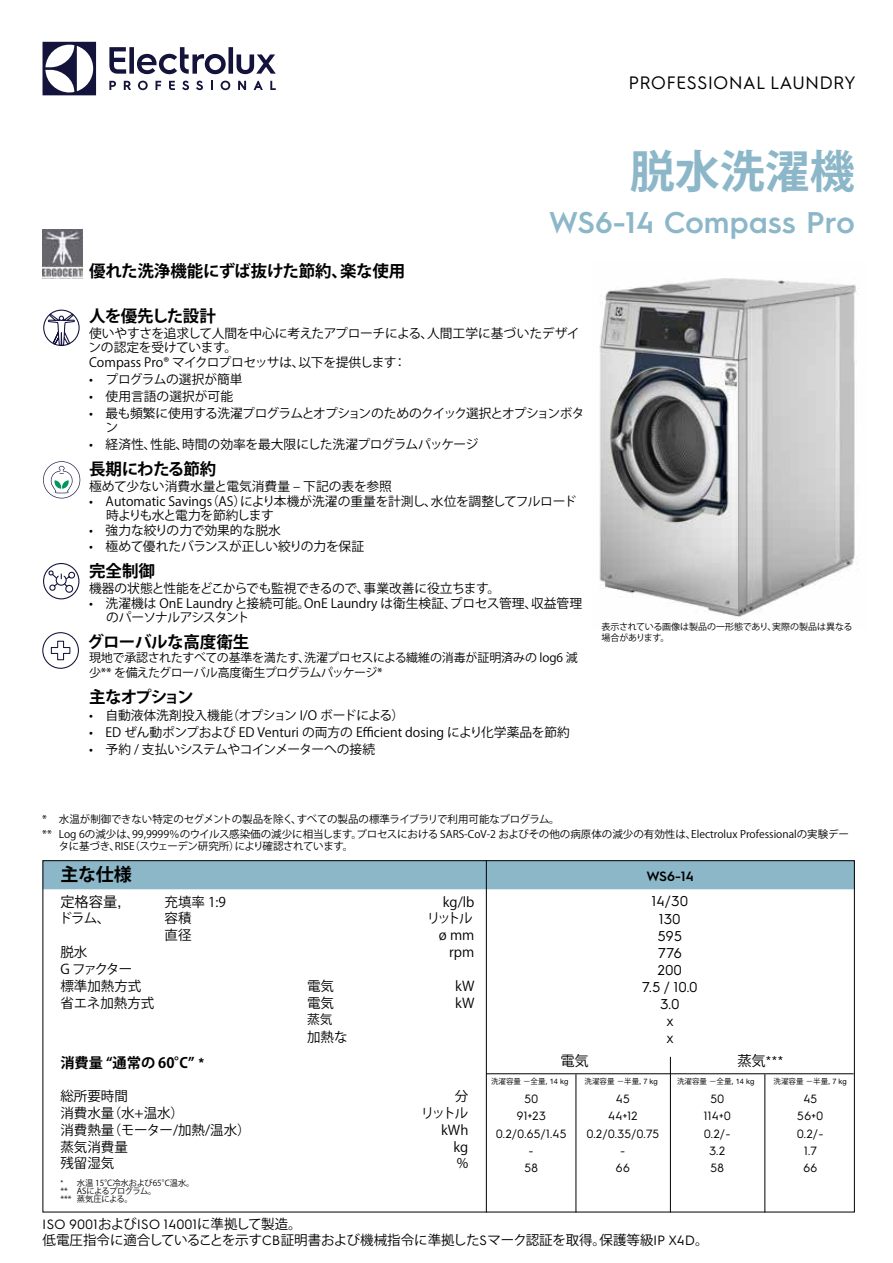
<style>
.page{position:relative;width:893px;height:1263px;background:#fff}
.page>*{position:absolute;margin:0;border:0;box-sizing:border-box;transform-origin:0 0}
.t1{font:700 45px "Koz Go Pro";color:#8cb7c9}
.t2{font:600 30px "Electrolux Sans";color:#8cb7c9}
.t3{font:18px "Electrolux Sans";color:#000}
.t4{font:700 18px "Koz Go Pro";color:#000}
.t5{font:700 16.5px "Koz Go Pro";letter-spacing:-.02em;color:#000}
.t6{font:700 16.5px "Koz Go Pro";letter-spacing:-.04em;color:#000}
.t7{font:700 16.5px "Koz Go Pro";letter-spacing:-.09em;color:#000}
.t8{font:14.25px/17.1px "Electrolux Sans";color:#000;text-align:center}
.t9{font:700 14.25px "Koz Go Pro";color:#000}
.t10{font:14.25px "Koz Go Pro";color:#000}
.t11{font:13.5px/16.8px "Koz Go Pro";color:#000}
.t12{font:13.5px "Electrolux Sans";color:#000}
.t13{font:600 13.5px "Electrolux Sans";color:#000}
.t14{font:12.75px/13.5px "Koz Go Pro";letter-spacing:-.01em;color:#000}
.t15{font:12.75px/14.7px "Koz Go Pro";letter-spacing:-.05em;color:#000}
.t16{font:12.75px "Koz Go Pro";letter-spacing:-.04em;color:#000}
.t17{font:12px "Electrolux Sans";color:#000}
.t18{font:12px/15px "Koz Go Pro";letter-spacing:-.03em;color:#000}
.t19{font:10.5px/14.1px "Koz Go Pro";color:#000}
.t20{font:10.5px "Koz Go Pro";letter-spacing:-.04em;color:#000}
.t21{font:9px/10.8px "Koz Go Pro";color:#000}
.t22{font:8.25px/8.1px "Koz Go Pro";color:#000}
.t23{font:7.5px "Koz Go Pro";color:#000}
.s1{font-family:"Helvetica Neue LT Pro"}
.s2{font-family:"Koz Go Pro"}
.s3{font-family:"Electrolux Sans"}
</style>
<div class="page">
<svg style="left:43px;top:42px;width:53px;height:53px"></svg>
<svg style="left:109px;top:47px;width:167px;height:27px"></svg>
<svg style="left:270px;top:81px;width:6px;height:9px"></svg>
<svg style="left:221px;top:81px;width:9px;height:9px"></svg>
<svg style="left:211px;top:81px;width:2px;height:9px"></svg>
<svg style="left:196px;top:81px;width:7px;height:9px"></svg>
<svg style="left:182px;top:81px;width:7px;height:9px"></svg>
<svg style="left:169px;top:81px;width:6px;height:9px"></svg>
<svg style="left:156px;top:81px;width:5px;height:9px"></svg>
<svg style="left:138px;top:81px;width:10px;height:9px"></svg>
<svg style="left:124px;top:81px;width:7px;height:9px"></svg>
<svg style="left:109px;top:81px;width:7px;height:9px"></svg>
<svg style="left:254px;top:81px;width:9px;height:9px"></svg>
<svg style="left:238px;top:81px;width:8px;height:9px"></svg>
<div style="left:45px;top:862px;width:808px;height:27px;background:#8cb7c9"></div>
<hr style="left:486px;top:860px;width:1px;height:352px;background:#000">
<hr style="left:486px;top:1073px;width:368px;height:1px;background:#000">
<hr style="left:576px;top:1074px;width:1px;height:138px;background:#000">
<hr style="left:670px;top:1057px;width:1px;height:155px;background:#000">
<hr style="left:764px;top:1074px;width:1px;height:138px;background:#000">
<img style="left:43px;top:229px;width:39px;height:50px">
<img style="left:599px;top:278px;width:260px;height:339px">
<svg style="left:47px;top:313px;width:28px;height:33px"></svg>
<div style="left:43px;top:310px;width:37px;height:36px;border:1px solid #14133b;border-radius:50%"></div>
<svg style="left:47px;top:570px;width:29px;height:23px"></svg>
<div style="left:43px;top:563px;width:36px;height:36px;border:1px solid #14133b;border-radius:50%"></div>
<svg style="left:43px;top:461px;width:37px;height:37px"></svg>
<svg style="left:42px;top:632px;width:37px;height:37px"></svg>
<h3 class="t3" style="left:629px;top:70px;width:229px">PROFESSIONAL LAUNDRY</h3>
<h1 class="t1" style="left:630px;top:143px;width:226px">脱水洗濯機</h1>
<h2 class="t2" style="left:549px;top:202px;width:308px">WS6-14 Compass Pro</h2>
<p class="t5" style="left:89px;top:260px;width:318px">優れた洗浄機能にずば抜けた節約、楽な使用</p>
<p class="t6" style="left:89px;top:306px;width:128px">人を優先した設計</p>
<p class="t14" style="left:88px;top:327px;width:493px">使いやすさを追求して人間を中心に考えたアプローチによる、人間工学に基づいたデザインの認定を受けています。</p>
<p class="t14" style="left:89px;top:356px;width:319px">Compass Pro® マイクロプロセッサは、以下を提供します：</p>
<p class="t14" style="left:89px;top:373px;width:155px">• プログラムの選択が簡単</p>
<p class="t14" style="left:89px;top:390px;width:146px">• 使用言語の選択が可能</p>
<p class="t15" style="left:105px;top:406px;width:481px;text-indent:-16px">• 最も頻繁に使用する洗濯プログラムとオプションのためのクイック選択とオプションボタン</p>
<p class="t14" style="left:89px;top:438px;width:391px">• 経済性、性能、時間の効率を最大限にした洗濯プログラムパッケージ</p>
<p class="t6" style="left:89px;top:458px;width:129px">長期にわたる節約</p>
<p class="t14" style="left:89px;top:480px;width:304px">極めて少ない消費水量と電気消費量 – 下記の表を参照</p>
<p class="t14" style="left:106px;top:495px;width:472px;text-indent:-17px">• Automatic Savings（AS）により本機が洗濯の重量を計測し、水位を調整してフルロード時よりも水と電力を節約します</p>
<p class="t14" style="left:89px;top:524px;width:193px">• 強力な絞りの力で効果的な脱水</p>
<p class="t14" style="left:89px;top:540px;width:277px">• 極めて優れたバランスが正しい絞りの力を保証</p>
<p class="t5" style="left:89px;top:560px;width:67px">完全制御</p>
<p class="t14" style="left:89px;top:581px;width:413px">機器の状態と性能をどこからでも監視できるので、事業改善に役立ちます。</p>
<p class="t14" style="left:106px;top:597px;width:477px;text-indent:-17px">• 洗濯機は OnE Laundry と接続可能。OnE Laundry は衛生検証、プロセス管理、収益管理のパーソナルアシスタント</p>
<p class="t5" style="left:88px;top:631px;width:163px">グローバルな高度衛生</p>
<p class="t18" style="left:89px;top:651px;width:490px">現地で承認されたすべての基準を満たす、洗濯プロセスによる繊維の消毒が証明済みの log6 減少** を備えたグローバル高度衛生プログラムパッケージ*</p>
<p class="t7" style="left:89px;top:687px;width:106px">主なオプション</p>
<p class="t14" style="left:89px;top:709px;width:317px">• 自動液体洗剤投入機能（オプション I/O ボードによる）</p>
<p class="t14" style="left:89px;top:726px;width:482px">• ED ぜん動ポンプおよび ED Venturi の両方の Efficient dosing により化学薬品を節約</p>
<p class="t16" style="left:89px;top:741px;width:288px">• 予約 / 支払いシステムやコインメーターへの接続</p>
<p class="t21" style="left:601px;top:622px;width:253px">表示されている画像は製品の一形態であり、実際の製品は異なる場合があります。</p>
<p class="t19" style="left:42px;top:813px;width:808px">* 水温が制御できない特定のセグメントの製品を除く、すべての製品の標準ライブラリで利用可能なプログラム。<br>** Log 6の減少は、99,9999％のウイルス感染価の減少に相当します。プロセスにおける SARS-CoV-2 およびその他の病原体の減少の有効性は、Electrolux Professionalの実験デー</p>
<p class="t20" style="left:59px;top:839px;width:296px">タに基づき、RISE（スウェーデン研究所）により確認されています。</p>
<h3 class="t4" style="left:60px;top:863px;width:73px">主な仕様</h3>
<p class="t10" style="left:60px;top:892px;width:62px">定格容量<span class="s1">,</span></p>
<p class="t11" style="left:165px;top:893px;width:63px">充填率 1:9</p>
<p class="t11" style="left:443px;top:893px;width:33px">kg/lb</p>
<p class="t11" style="left:59px;top:910px;width:53px">ドラム、</p>
<p class="t11" style="left:165px;top:910px;width:28px">容積</p>
<p class="t11" style="left:427px;top:910px;width:48px">リットル</p>
<p class="t11" style="left:165px;top:927px;width:28px">直径</p>
<p class="t11" style="left:439px;top:927px;width:37px">ø mm</p>
<p class="t11" style="left:60px;top:944px;width:28px">脱水</p>
<p class="t11" style="left:449px;top:944px;width:27px">rpm</p>
<p class="t11" style="left:60px;top:961px;width:82px">G ファクター標準加熱方式</p>
<p class="t11" style="left:307px;top:978px;width:28px">電気</p>
<p class="t11" style="left:455px;top:978px;width:21px">kW</p>
<p class="t11" style="left:60px;top:995px;width:96px">省エネ加熱方式</p>
<p class="t11" style="left:307px;top:995px;width:28px">電気</p>
<p class="t11" style="left:455px;top:995px;width:21px">kW</p>
<p class="t14" style="left:307px;top:1013px;width:27px">蒸気</p>
<p class="t11" style="left:307px;top:1028px;width:42px">加熱な</p>
<p class="t9" style="left:60px;top:1053px;width:145px">消費量 “通常の 60°C” <span class="s1">*</span></p>
<p class="t11" style="left:60px;top:1088px;width:69px">総所要時間</p>
<p class="t11" style="left:455px;top:1088px;width:15px">分</p>
<p class="t11" style="left:60px;top:1105px;width:125px">消費水量（水+温水）</p>
<p class="t11" style="left:421px;top:1105px;width:49px">リットル</p>
<p class="t11" style="left:60px;top:1122px;width:192px">消費熱量（モーター/加熱/温水）</p>
<p class="t11" style="left:441px;top:1122px;width:29px">kWh</p>
<p class="t11" style="left:60px;top:1139px;width:69px">蒸気消費量</p>
<p class="t11" style="left:454px;top:1139px;width:16px">kg</p>
<p class="t11" style="left:60px;top:1155px;width:55px">残留湿気</p>
<p class="t11" style="left:457px;top:1155px;width:13px">%</p>
<p class="t22" style="left:60px;top:1179px;width:136px"><span class="s1">*</span> 水温 15°C冷水および65°C温水。** ASによるプログラム。<br>*** 蒸気圧による。</p>
<p class="t13" style="left:646px;top:867px;width:49px">WS6-14</p>
<p class="t8" style="left:642px;top:892px;width:57px">14/30<br>130<br>595<br>776<br>200<br>7.5 / 10.0<br>3.0<br>x<br>x</p>
<p class="t10" style="left:560px;top:1052px;width:30px">電気</p>
<p class="t8" style="left:737px;top:1052px;width:48px"><span class="s2">蒸気</span>***</p>
<p class="t23" style="left:491px;top:1076px;width:79px">洗濯容量－全量<span class="s1">, 14 kg</span></p>
<p class="t23" style="left:585px;top:1076px;width:75px">洗濯容量－半量<span class="s1">, 7 kg</span></p>
<p class="t23" style="left:677px;top:1076px;width:79px">洗濯容量－全量<span class="s1">, 14 kg</span></p>
<p class="t23" style="left:774px;top:1076px;width:75px">洗濯容量－半量<span class="s1">, 7 kg</span></p>
<p class="t17" style="left:524px;top:1091px;width:16px">50</p>
<p class="t17" style="left:616px;top:1091px;width:16px">45</p>
<p class="t17" style="left:710px;top:1091px;width:16px">50</p>
<p class="t17" style="left:803px;top:1091px;width:16px">45</p>
<p class="t17" style="left:517px;top:1108px;width:31px">91+23</p>
<p class="t17" style="left:608px;top:1108px;width:31px">44+12</p>
<p class="t17" style="left:704px;top:1108px;width:29px">114+0</p>
<p class="t17" style="left:797px;top:1108px;width:28px">56+0</p>
<p class="t17" style="left:496px;top:1125px;width:72px">0.2/0.65/1.45</p>
<p class="t17" style="left:587px;top:1125px;width:74px">0.2/0.35/0.75</p>
<p class="t17" style="left:704px;top:1125px;width:28px">0.2/-</p>
<p class="t17" style="left:797px;top:1125px;width:28px">0.2/-</p>
<p class="t17" style="left:529px;top:1142px;width:7px">-</p>
<p class="t17" style="left:620px;top:1142px;width:7px">-</p>
<p class="t17" style="left:709px;top:1142px;width:18px">3.2</p>
<p class="t17" style="left:804px;top:1142px;width:15px">1.7</p>
<p class="t17" style="left:524px;top:1159px;width:15px">58</p>
<p class="t17" style="left:616px;top:1159px;width:16px">66</p>
<p class="t17" style="left:710px;top:1159px;width:15px">58</p>
<p class="t17" style="left:803px;top:1159px;width:16px">66</p>
<p class="t12" style="left:43px;top:1214px;width:260px">ISO 9001<span class="s2">および</span>ISO 14001<span class="s2">に準拠して製造。</span></p>
<p class="t11" style="left:43px;top:1232px;width:668px">低電圧指令に適合していることを示す<span class="s3">CB</span>証明書および機械指令に準拠した<span class="s3">S</span>マーク認証を取得。保護等級<span class="s3">IP X4D</span>。</p>
</div>
